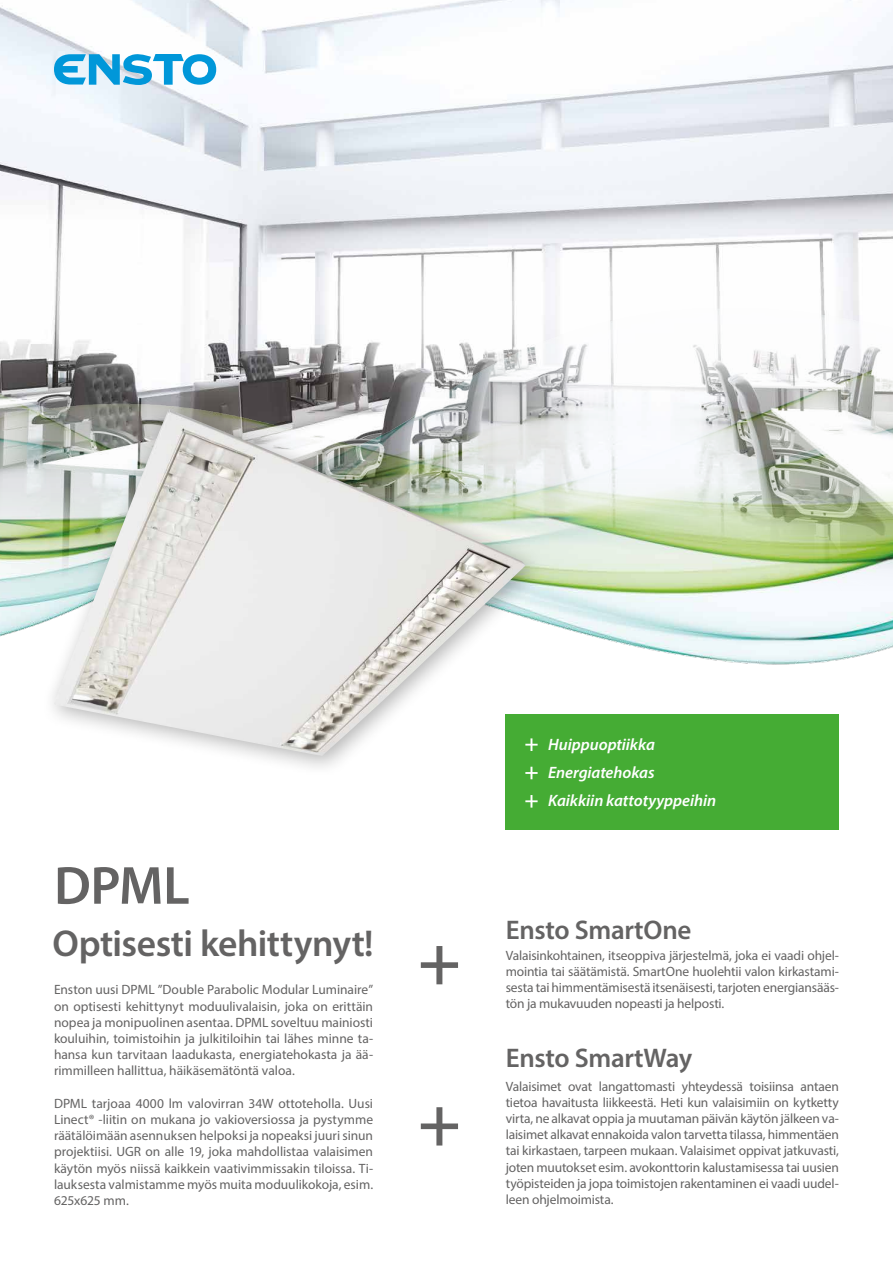
<style>
.page{position:relative;width:893px;height:1263px;background:#fff}
.page>*{position:absolute;margin:0;border:0;box-sizing:border-box;transform-origin:0 0}
.t1{font:600 54px "Myriad Pro";color:#646363}
.t2{font:600 37.5px "Myriad Pro";letter-spacing:-.015em;color:#646363}
.t3{font:600 27px "Myriad Pro";letter-spacing:-.015em;color:#646363}
.t4{font:italic 600 16.5px/28.3px "Myriad Pro";letter-spacing:-.005em;color:#fff}
.t5{font:13.5px/16.2px "Myriad Pro";letter-spacing:-.005em;color:#646363;text-align:justify}
</style>
<div class="page">
<img style="left:0;top:0;width:893px;height:199px">
<img style="left:0;top:199px;width:893px;height:466px">
<div style="left:41px;top:397px;width:505px;height:381px;background:#000;opacity:.3"></div>
<img style="left:54px;top:409px;width:471px;height:347px">
<svg style="left:421px;top:1107px;width:37px;height:38px"></svg>
<svg style="left:421px;top:946px;width:37px;height:38px"></svg>
<div style="left:506px;top:715px;width:333px;height:115px;background:#45ac34"></div>
<svg style="left:525px;top:738px;width:13px;height:13px"></svg>
<svg style="left:525px;top:767px;width:13px;height:12px"></svg>
<svg style="left:525px;top:795px;width:13px;height:13px"></svg>
<svg style="left:54px;top:54px;width:162px;height:31px"></svg>
<h1 class="t1" style="left:54px;top:851px;width:137px">DPML</h1>
<h2 class="t2" style="left:53px;top:919px;width:323px">Optisesti kehittynyt!</h2>
<p class="t5" style="left:54px;top:982px;width:321px">Enston uusi DPML ”Double Parabolic Modular Luminaire” on optisesti kehittynyt moduulivalaisin, joka on erittäin nopea ja monipuolinen asentaa. DPML soveltuu mainiosti kouluihin, toimistoihin ja julkitiloihin tai lähes minne ta&shy;hansa kun tarvitaan laadukasta, energiatehokasta ja ää&shy;rimmilleen hallittua, häikäsemätöntä valoa.</p>
<p class="t5" style="left:54px;top:1095px;width:321px">DPML tarjoaa 4000 lm valovirran 34W ottoteholla. Uusi Linect® -liitin on mukana jo vakioversiossa ja pystymme räätälöimään asennuksen helpoksi ja nopeaksi juuri sinun projektiisi. UGR on alle 19, joka mahdollistaa valaisimen käytön myös niissä kaikkein vaativimmissakin tiloissa. Ti&shy;lauksesta valmistamme myös muita moduulikokoja, esim.<br>625x625 mm.</p>
<p class="t4" style="left:548px;top:729px;width:170px">Huippuoptiikka<br>Energiatehokas<br>Kaikkiin kattotyyppeihin</p>
<h3 class="t3" style="left:506px;top:913px;width:187px">Ensto SmartOne</h3>
<p class="t5" style="left:506px;top:947px;width:335px">Valaisinkohtainen, itseoppiva järjestelmä, joka ei vaadi ohjel&shy;mointia tai säätämistä. SmartOne huolehtii valon kirkastami&shy;sesta tai himmentämisestä itsenäisesti, tarjoten energiansääs&shy;tön ja mukavuuden nopeasti ja helposti.</p>
<h3 class="t3" style="left:506px;top:1041px;width:188px">Ensto SmartWay</h3>
<p class="t5" style="left:506px;top:1078px;width:335px">Valaisimet ovat langattomasti yhteydessä toisiinsa antaen tietoa havaitusta liikkeestä. Heti kun valaisimiin on kytketty virta, ne alkavat oppia ja muutaman päivän käytön jälkeen va&shy;laisimet alkavat ennakoida valon tarvetta tilassa, himmentäen tai kirkastaen, tarpeen mukaan. Valaisimet oppivat jatkuvasti, joten muutokset esim. avokonttorin kalustamisessa tai uusien työpisteiden ja jopa toimistojen rakentaminen ei vaadi uudel&shy;leen ohjelmoimista.</p>
</div>
